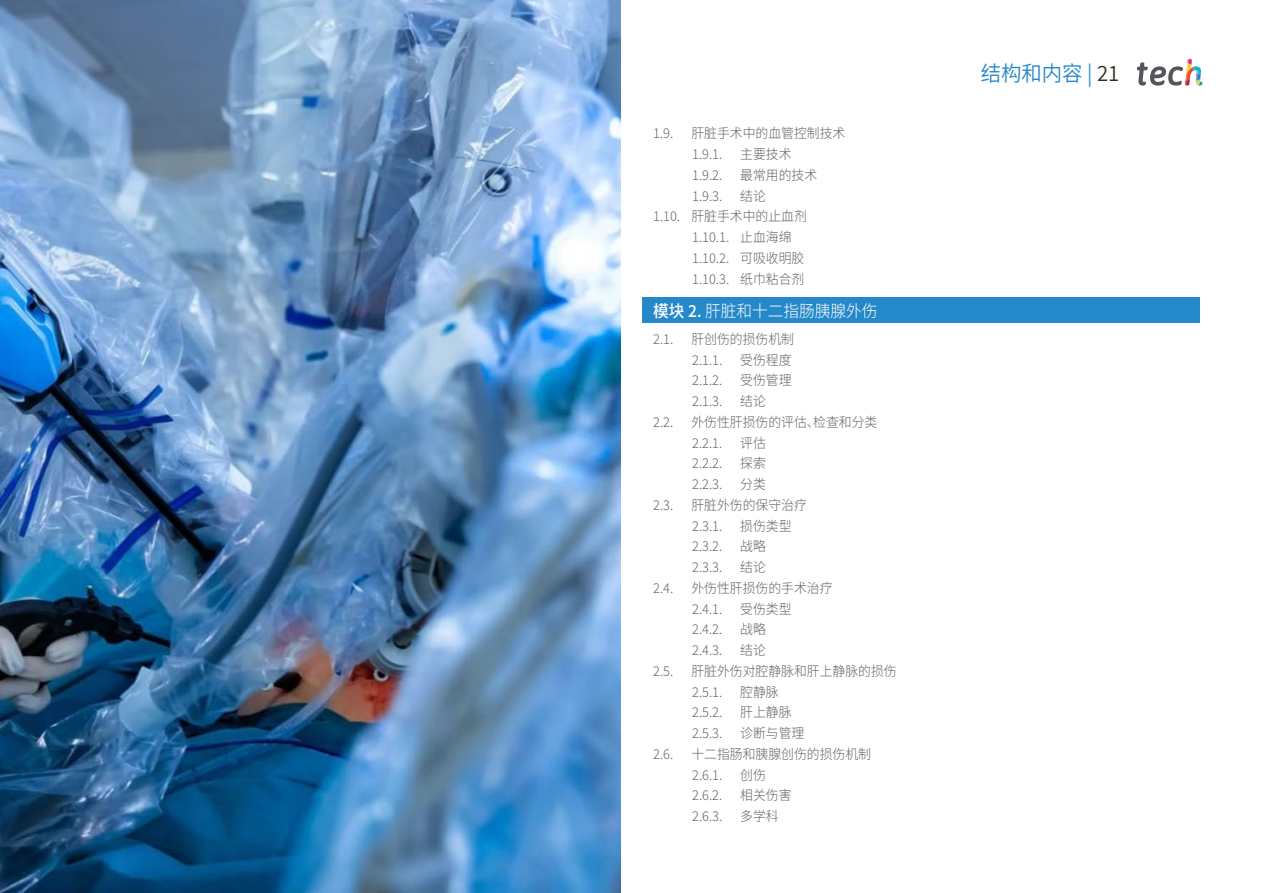
<style>
.page{position:relative;width:1263px;height:893px;background:#fff}
.page>*{position:absolute;margin:0;border:0;box-sizing:border-box;transform-origin:0 0}
.t1{font:21px "Source Han Sans CN";color:#2488c9}
.t2{font:300 16.5px "Source Han Sans CN";color:#fff;scale:.95 1}
.t3{font:300 13.5px/20.7px "Source Han Sans CN";color:#61646a;scale:.95 1}
.s1{font-weight:500}
.s2{color:#312e20}
</style>
<div class="page">
<img style="left:0;top:0;width:621px;height:893px">
<div style="left:642px;top:297px;width:557px;height:26px;background:#2488c9"></div>
<svg style="left:1137px;top:59px;width:65px;height:27px"></svg>
<p class="t3" style="left:653px;top:123px;width:23px">1.9.</p>
<p class="t3" style="left:691px;top:123px;width:164px">肝脏手术中的血管控制技术<br>1.9.1.</p>
<p class="t3" style="left:740px;top:144px;width:55px">主要技术</p>
<p class="t3" style="left:692px;top:165px;width:33px">1.9.2.</p>
<p class="t3" style="left:740px;top:165px;width:83px">最常用的技术</p>
<p class="t3" style="left:692px;top:186px;width:33px">1.9.3.</p>
<p class="t3" style="left:740px;top:186px;width:29px">结论</p>
<p class="t3" style="left:653px;top:206px;width:163px">1.10. 肝脏手术中的止血剂</p>
<p class="t3" style="left:692px;top:227px;width:106px">1.10.1. 止血海绵</p>
<p class="t3" style="left:692px;top:248px;width:120px">1.10.2. 可吸收明胶</p>
<p class="t3" style="left:692px;top:269px;width:120px">1.10.3. 纸巾粘合剂</p>
<p class="t2" style="left:653px;top:301px;width:238px"><span class="s1">模块 2.</span> 肝脏和十二指肠胰腺外伤</p>
<p class="t3" style="left:653px;top:329px;width:23px">2.1.</p>
<p class="t3" style="left:691px;top:329px;width:109px">肝创伤的损伤机制<br>2.1.1.</p>
<p class="t3" style="left:740px;top:350px;width:55px">受伤程度</p>
<p class="t3" style="left:692px;top:370px;width:33px">2.1.2.</p>
<p class="t3" style="left:740px;top:370px;width:55px">受伤管理</p>
<p class="t3" style="left:692px;top:391px;width:33px">2.1.3.</p>
<p class="t3" style="left:740px;top:391px;width:29px">结论</p>
<p class="t3" style="left:653px;top:412px;width:23px">2.2.</p>
<p class="t3" style="left:691px;top:412px;width:197px">外伤性肝损伤的评估、检查和分类<br>2.2.1.</p>
<p class="t3" style="left:740px;top:433px;width:29px">评估</p>
<p class="t3" style="left:692px;top:453px;width:33px">2.2.2.</p>
<p class="t3" style="left:740px;top:453px;width:29px">探索</p>
<p class="t3" style="left:692px;top:474px;width:33px">2.2.3.</p>
<p class="t3" style="left:740px;top:474px;width:29px">分类</p>
<p class="t3" style="left:653px;top:495px;width:23px">2.3.</p>
<p class="t3" style="left:691px;top:495px;width:123px">肝脏外伤的保守治疗<br>2.3.1.</p>
<p class="t3" style="left:740px;top:516px;width:55px">损伤类型</p>
<p class="t3" style="left:692px;top:536px;width:33px">2.3.2.</p>
<p class="t3" style="left:740px;top:536px;width:29px">战略</p>
<p class="t3" style="left:692px;top:557px;width:33px">2.3.3.</p>
<p class="t3" style="left:740px;top:557px;width:29px">结论</p>
<p class="t3" style="left:653px;top:578px;width:23px">2.4.</p>
<p class="t3" style="left:691px;top:578px;width:150px">外伤性肝损伤的手术治疗<br>2.4.1.</p>
<p class="t3" style="left:740px;top:599px;width:55px">受伤类型</p>
<p class="t3" style="left:692px;top:619px;width:33px">2.4.2.</p>
<p class="t3" style="left:740px;top:619px;width:29px">战略</p>
<p class="t3" style="left:692px;top:640px;width:33px">2.4.3.</p>
<p class="t3" style="left:740px;top:640px;width:29px">结论</p>
<p class="t3" style="left:653px;top:661px;width:23px">2.5.</p>
<p class="t3" style="left:691px;top:661px;width:217px">肝脏外伤对腔静脉和肝上静脉的损伤<br>2.5.1.</p>
<p class="t3" style="left:740px;top:682px;width:42px">腔静脉</p>
<p class="t3" style="left:692px;top:702px;width:33px">2.5.2.</p>
<p class="t3" style="left:740px;top:702px;width:55px">肝上静脉</p>
<p class="t3" style="left:692px;top:723px;width:33px">2.5.3.</p>
<p class="t3" style="left:740px;top:723px;width:69px">诊断与管理</p>
<p class="t3" style="left:653px;top:744px;width:23px">2.6.</p>
<p class="t3" style="left:691px;top:744px;width:190px">十二指肠和胰腺创伤的损伤机制<br>2.6.1.</p>
<p class="t3" style="left:740px;top:765px;width:29px">创伤</p>
<p class="t3" style="left:692px;top:785px;width:33px">2.6.2.</p>
<p class="t3" style="left:740px;top:785px;width:55px">相关伤害</p>
<p class="t3" style="left:692px;top:806px;width:33px">2.6.3.</p>
<p class="t3" style="left:740px;top:806px;width:42px">多学科</p>
<h1 class="t1" style="left:981px;top:61px;width:140px">结构和内容 | <span class="s2">21</span></h1>
</div>
